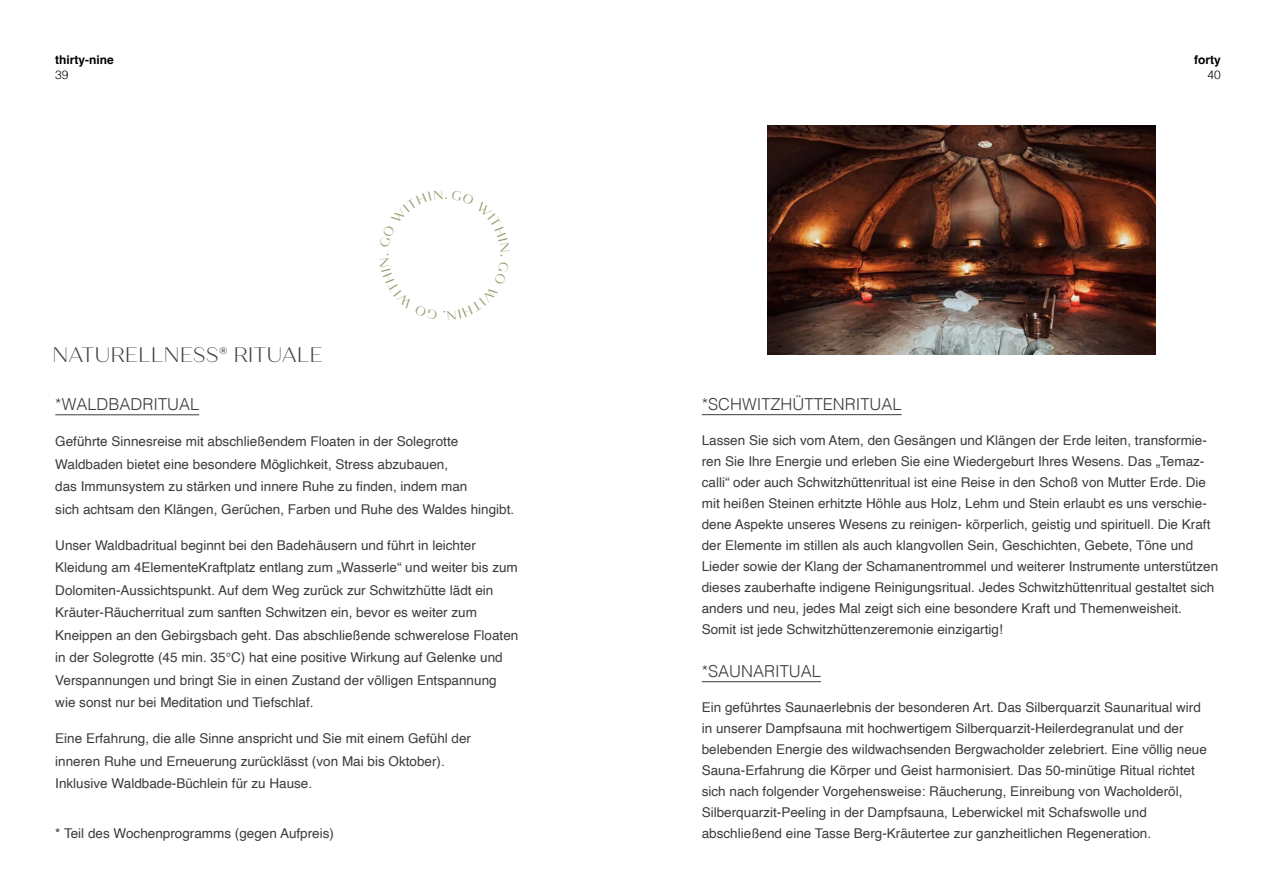
<style>
.page{position:relative;width:1276px;height:893px;background:#fff}
.page>*{position:absolute;margin:0;border:0;box-sizing:border-box;transform-origin:0 0}
.t1{font:300 21px "Quiche Sans";color:#3c3c3b}
.t2{font:300 16.5px "Helvetica";color:#3c3c3b}
.t3{font:13.5px/21px "Helvetica";color:#3c3c3b}
.t4{font:700 12px "Helvetica";color:#000}
.t5{font:300 12px "Helvetica";color:#000}
.s1{font-weight:400}
</style>
<div class="page">
<hr style="left:55px;top:414px;width:144px;height:1px;background:#3c3c3b">
<hr style="left:702px;top:414px;width:199px;height:1px;background:#3c3c3b">
<hr style="left:702px;top:681px;width:119px;height:1px;background:#3c3c3b">
<img style="left:767px;top:126px;width:388px;height:229px">
<p class="t4" style="left:55px;top:53px;width:60px">thirty-nine</p>
<p class="t5" style="left:55px;top:64px;width:15px">39</p>
<h1 class="t1" style="left:52px;top:343px;width:272px">NATURELLNESS<span class="s1">®</span> RITUALE</h1>
<p class="t2" style="left:55px;top:390px;width:145px">*WALDBADRITUAL</p>
<p class="t3" style="left:55px;top:431px;width:460px;line-height:22.5px">Geführte Sinnesreise mit abschließendem Floaten in der Solegrotte Waldbaden bietet eine besondere Möglichkeit, Stress abzubauen,<br>das Immunsystem zu stärken und innere Ruhe zu finden, indem man<br>sich achtsam den Klängen, Gerüchen, Farben und Ruhe des Waldes hingibt.</p>
<p class="t3" style="left:55px;top:534px;width:464px;line-height:22.5px">Unser Waldbadritual beginnt bei den Badehäusern und führt in leichter Kleidung am 4ElementeKraftplatz entlang zum „Wasserle“ und weiter bis zum Dolomiten-Aussichtspunkt. Auf dem Weg zurück zur Schwitzhütte lädt ein Kräuter-Räucherritual zum sanften Schwitzen ein, bevor es weiter zum Kneippen an den Gebirgsbach geht. Das abschließende schwerelose Floaten in der Solegrotte (45 min. 35°C) hat eine positive Wirkung auf Gelenke und Verspannungen und bringt Sie in einen Zustand der völligen Entspannung wie sonst nur bei Meditation und Tiefschlaf.</p>
<p class="t3" style="left:55px;top:728px;width:417px;line-height:22.5px">Eine Erfahrung, die alle Sinne anspricht und Sie mit einem Gefühl der inneren Ruhe und Erneuerung zurücklässt (von Mai bis Oktober).<br>Inklusive Waldbade-Büchlein für zu Hause.</p>
<p class="t3" style="left:55px;top:823px;width:280px">* Teil des Wochenprogramms (gegen Aufpreis)</p>
<p class="t4" style="left:1194px;top:53px;width:28px">forty</p>
<p class="t5" style="left:1207px;top:64px;width:15px">40</p>
<p class="t2" style="left:702px;top:390px;width:201px">*SCHWITZHÜTTENRITUAL</p>
<p class="t3" style="left:702px;top:430px;width:518px">Lassen Sie sich vom Atem, den Gesängen und Klängen der Erde leiten, transformie&shy;ren Sie Ihre Energie und erleben Sie eine Wiedergeburt Ihres Wesens. Das „Temaz&shy;calli“ oder auch Schwitzhüttenritual ist eine Reise in den Schoß von Mutter Erde. Die mit heißen Steinen erhitzte Höhle aus Holz, Lehm und Stein erlaubt es uns verschie&shy;dene Aspekte unseres Wesens zu reinigen- körperlich, geistig und spirituell. Die Kraft der Elemente im stillen als auch klangvollen Sein, Geschichten, Gebete, Töne und Lieder sowie der Klang der Schamanentrommel und weiterer Instrumente unterstützen dieses zauberhafte indigene Reinigungsritual. Jedes Schwitzhüttenritual gestaltet sich anders und neu, jedes Mal zeigt sich eine besondere Kraft und Themenweisheit.<br>Somit ist jede Schwitzhüttenzeremonie einzigartig!</p>
<p class="t2" style="left:702px;top:657px;width:121px">*SAUNARITUAL</p>
<p class="t3" style="left:702px;top:697px;width:506px">Ein geführtes Saunaerlebnis der besonderen Art. Das Silberquarzit Saunaritual wird in unserer Dampfsauna mit hochwertigem Silberquarzit-Heilerdegranulat und der belebenden Energie des wildwachsenden Bergwacholder zelebriert. Eine völlig neue Sauna-Erfahrung die Körper und Geist harmonisiert. Das 50-minütige Ritual richtet sich nach folgender Vorgehensweise: Räucherung, Einreibung von Wacholderöl, Silberquarzit-Peeling in der Dampfsauna, Leberwickel mit Schafswolle und abschließend eine Tasse Berg-Kräutertee zur ganzheitlichen Regeneration.</p>
</div>
